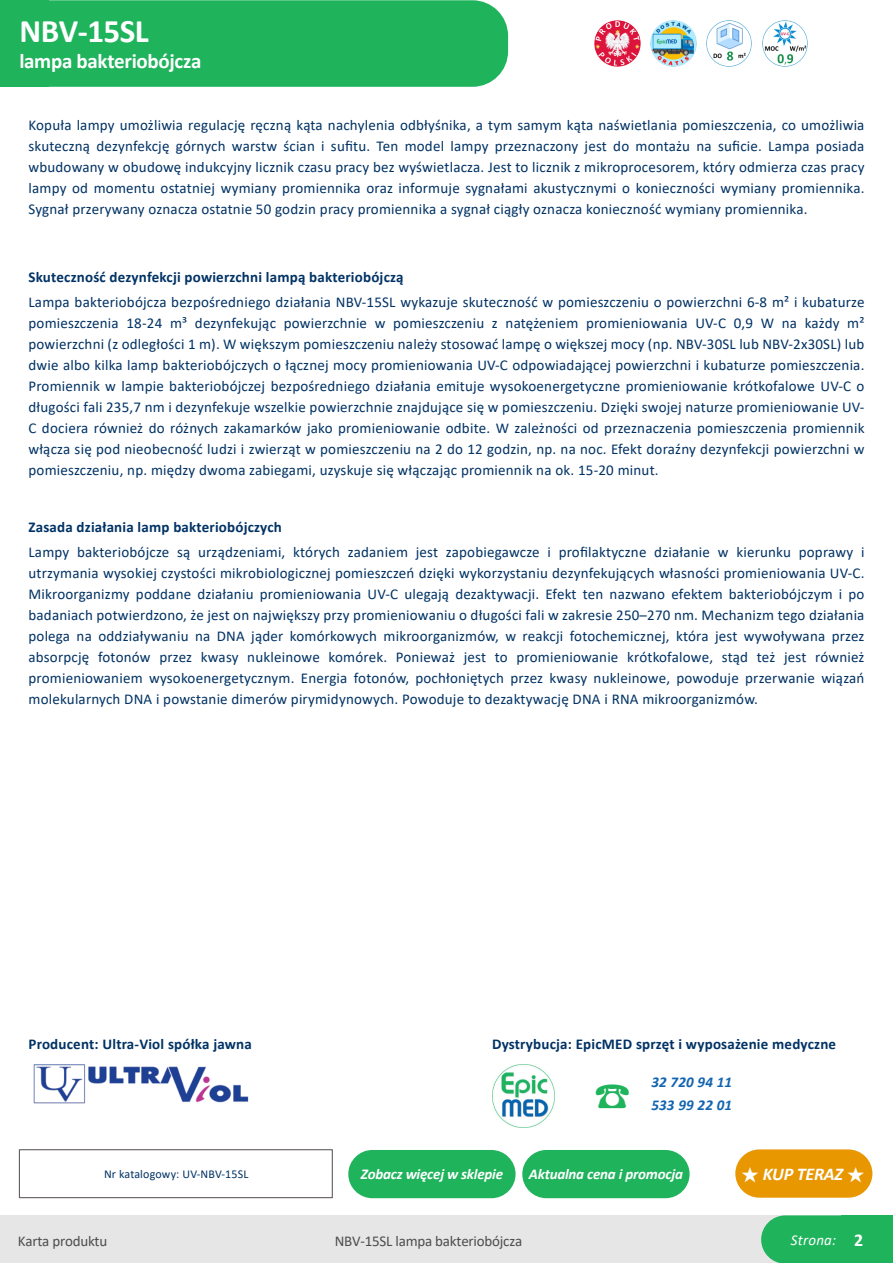
<style>
.page{position:relative;width:893px;height:1263px;background:#fff}
.page>*{position:absolute;margin:0;border:0;box-sizing:border-box;transform-origin:0 0}
.t1{font:700 36px "Malgun Gothic";color:#1fb35c}
.t2{font:700 33px "Calibri";letter-spacing:-.015em;color:#fff}
.t3{font:700 21px "Calibri";letter-spacing:-.015em;color:#fff}
.t4{font:italic 700 18px "Calibri";letter-spacing:-.015em;color:#fff}
.t5{font:15px/21px "Calibri";letter-spacing:.015em;color:#003264;text-align:justify}
.t6{font:700 15px "Calibri";letter-spacing:.015em;color:#003264}
.t7{font:italic 700 15px "Calibri";letter-spacing:-.015em;color:#fff}
.t8{font:15px "Calibri";letter-spacing:-.015em;color:#4d4d4d}
.t9{font:italic 700 15px/22.5px "Calibri";letter-spacing:.015em;color:#1364b0}
.t10{font:italic 15px "Calibri";letter-spacing:.015em;color:#fff}
.t11{font:12px "Calibri";letter-spacing:.015em;color:#003264}
.s1{font-family:"Malgun Gothic";font-style:normal}
.s2{font-weight:700;font-style:normal;font-size:18px}
</style>
<div class="page">
<div style="left:0;top:0;width:508px;height:87px;background:#1fb35c;border-radius:35px"></div>
<div style="left:0;top:0;width:48px;height:87px;background:#1fb35c"></div>
<div style="left:0;top:1215px;width:893px;height:48px;background:#e6e6e6"></div>
<div style="left:761px;top:1215px;width:132px;height:48px;background:#1fb35c;border-radius:24px"></div>
<div style="left:842px;top:1215px;width:51px;height:48px;background:#1fb35c"></div>
<img style="left:33px;top:1064px;width:215px;height:39px">
<div style="left:348px;top:1150px;width:168px;height:48px;background:#1fb35c;border-radius:24px"></div>
<div style="left:522px;top:1150px;width:168px;height:48px;background:#1fb35c;border-radius:24px"></div>
<div style="left:735px;top:1149px;width:137px;height:49px;background:#e89700;border-radius:24px"></div>
<div style="left:19px;top:1149px;width:314px;height:49px;border:1px solid #655f5f"></div>
<img style="left:492px;top:1064px;width:62px;height:63px">
<img style="left:594px;top:21px;width:46px;height:45px">
<img style="left:650px;top:21px;width:46px;height:45px">
<img style="left:762px;top:21px;width:46px;height:45px">
<img style="left:706px;top:21px;width:46px;height:45px">
<h2 class="t2" style="left:19px;top:17px;width:131px">NBV-15SL</h2>
<h3 class="t3" style="left:19px;top:52px;width:184px">lampa bakteriobójcza</h3>
<p class="t5" style="left:28px;top:115px;width:837px">Kopuła lampy umożliwia regulację ręczną kąta nachylenia odbłyśnika, a tym samym kąta naświetlania pomieszczenia, co umożliwia skuteczną dezynfekcję górnych warstw ścian i sufitu. Ten model lampy przeznaczony jest do montażu na suficie. Lampa posiada wbudowany w obudowę indukcyjny licznik czasu pracy bez wyświetlacza. Jest to licznik z mikroprocesorem, który odmierza czas pracy lampy od momentu ostatniej wymiany promiennika oraz informuje sygnałami akustycznymi o konieczności wymiany promiennika.<br>Sygnał przerywany oznacza ostatnie 50 godzin pracy promiennika a sygnał ciągły oznacza konieczność wymiany promiennika.</p>
<p class="t6" style="left:28px;top:271px;width:377px">Skuteczność dezynfekcji powierzchni lampą bakteriobójczą</p>
<p class="t5" style="left:28px;top:293px;width:837px">Lampa bakteriobójcza bezpośredniego działania NBV-15SL wykazuje skuteczność w pomieszczeniu o powierzchni 6-8 m² i kubaturze pomieszczenia 18-24 m³ dezynfekując powierzchnie w pomieszczeniu z natężeniem promieniowania UV-C 0,9 W na każdy m² powierzchni (z odległości 1 m). W większym pomieszczeniu należy stosować lampę o większej mocy (np. NBV-30SL lub NBV-2x30SL) lub dwie albo kilka lamp bakteriobójczych o łącznej mocy promieniowania UV-C odpowiadającej powierzchni i kubaturze pomieszczenia.<br>Promiennik w lampie bakteriobójczej bezpośredniego działania emituje wysokoenergetyczne promieniowanie krótkofalowe UV-C o długości fali 235,7 nm i dezynfekuje wszelkie powierzchnie znajdujące się w pomieszczeniu. Dzięki swojej naturze promieniowanie UV-C dociera również do różnych zakamarków jako promieniowanie odbite. W zależności od przeznaczenia pomieszczenia promiennik włącza się pod nieobecność ludzi i zwierząt w pomieszczeniu na 2 do 12 godzin, np. na noc. Efekt doraźny dezynfekcji powierzchni w pomieszczeniu, np. między dwoma zabiegami, uzyskuje się włączając promiennik na ok. 15-20 minut.</p>
<p class="t6" style="left:28px;top:521px;width:255px">Zasada działania lamp bakteriobójczych</p>
<p class="t5" style="left:28px;top:543px;width:837px">Lampy bakteriobójcze są urządzeniami, których zadaniem jest zapobiegawcze i profilaktyczne działanie w kierunku poprawy i utrzymania wysokiej czystości mikrobiologicznej pomieszczeń dzięki wykorzystaniu dezynfekujących własności promieniowania UV-C.<br>Mikroorganizmy poddane działaniu promieniowania UV-C ulegają dezaktywacji. Efekt ten nazwano efektem bakteriobójczym i po badaniach potwierdzono, że jest on największy przy promieniowaniu o długości fali w zakresie 250–270 nm. Mechanizm tego działania polega na oddziaływaniu na DNA jąder komórkowych mikroorganizmów, w reakcji fotochemicznej, która jest wywoływana przez absorpcję fotonów przez kwasy nukleinowe komórek. Ponieważ jest to promieniowanie krótkofalowe, stąd też jest również promieniowaniem wysokoenergetycznym. Energia fotonów, pochłoniętych przez kwasy nukleinowe, powoduje przerwanie wiązań molekularnych DNA i powstanie dimerów pirymidynowych. Powoduje to dezaktywację DNA i RNA mikroorganizmów.</p>
<p class="t6" style="left:28px;top:1038px;width:225px">Producent: Ultra-Viol spółka jawna</p>
<p class="t6" style="left:492px;top:1038px;width:346px">Dystrybucja: EpicMED sprzęt i wyposażenie medyczne</p>
<h1 class="t1" style="left:595px;top:1078px;width:37px">☎</h1>
<p class="t9" style="left:651px;top:1072px;width:82px">32 720 94 11<br>533 99 22 01</p>
<p class="t11" style="left:104px;top:1169px;width:146px">Nr katalogowy: UV-NBV-15SL</p>
<p class="t7" style="left:361px;top:1168px;width:144px">Zobacz więcej w sklepie</p>
<p class="t7" style="left:529px;top:1168px;width:155px">Aktualna cena i promocja</p>
<p class="t4" style="left:741px;top:1167px;width:125px"><span class="s1">★</span> KUP TERAZ <span class="s1">★</span></p>
<p class="t8" style="left:18px;top:1235px;width:91px">Karta produktu</p>
<p class="t8" style="left:335px;top:1235px;width:189px">NBV-15SL lampa bakteriobójcza</p>
<p class="t10" style="left:791px;top:1234px;width:74px">Strona: <span class="s2">2</span></p>
</div>
